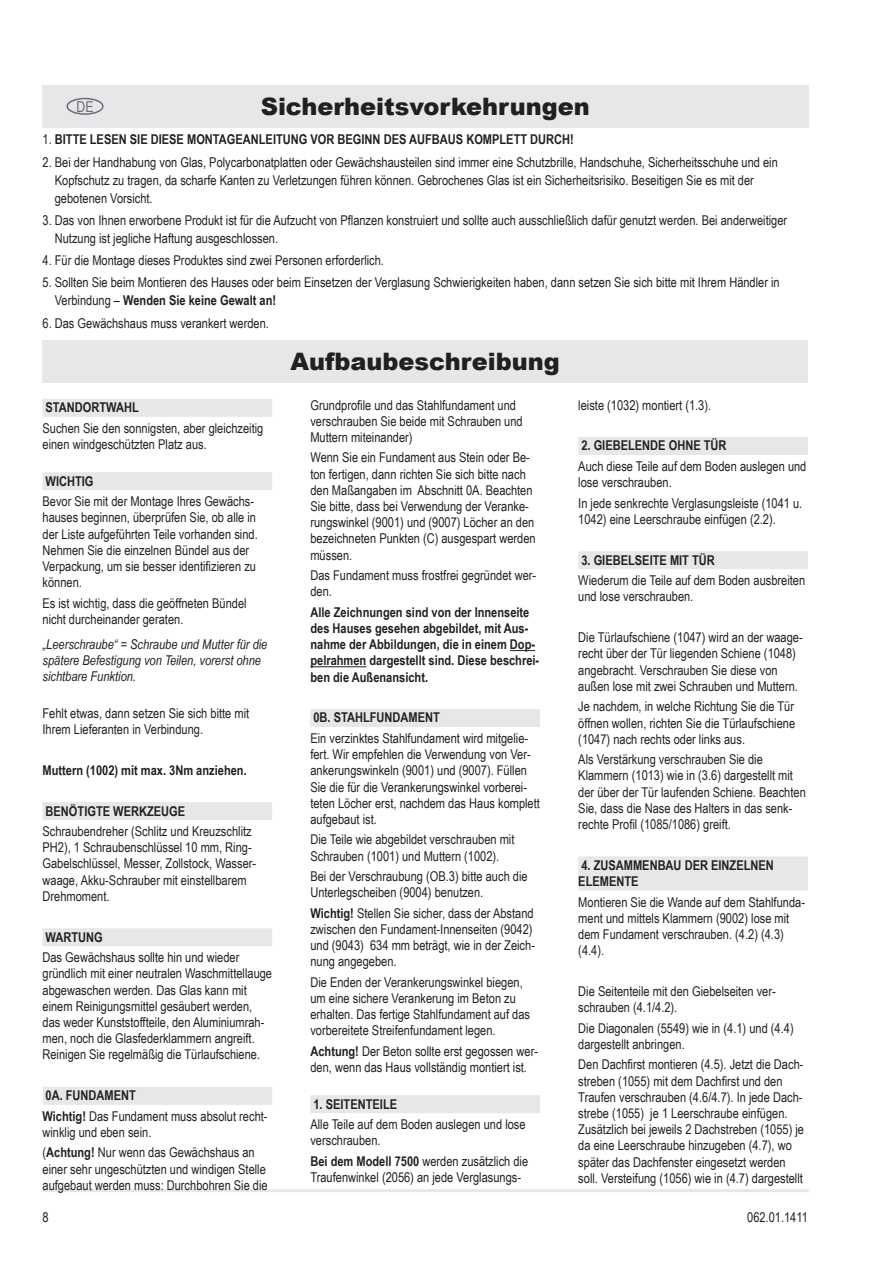
<style>
.page{position:relative;width:893px;height:1263px;background:#fff}
.page>*{position:absolute;margin:0;border:0;box-sizing:border-box;transform-origin:0 0}
.t1{font:900 24px "Arial";color:#231f20}
.t2{font:15px "Arial Narrow";color:#6c6d70}
.t3{font:13.5px/16.2px "Arial Narrow";color:#231f20}
.t4{font:700 13.5px/16.2px "Arial Narrow";color:#231f20}
.t5{font:italic 13.5px/16.2px "Arial Narrow";color:#231f20}
.s1{font-weight:400}
.s2{font-weight:700}
</style>
<div class="page">
<hr style="left:43px;top:1189px;width:766px;height:3px;background:#e6e7e9">
<div style="left:43px;top:85px;width:765px;height:43px;background:#e6e7e9"></div>
<div style="left:43px;top:340px;width:765px;height:43px;background:#e6e7e9"></div>
<div style="left:43px;top:399px;width:229px;height:18px;background:#e6e7e9"></div>
<div style="left:43px;top:472px;width:229px;height:18px;background:#e6e7e9"></div>
<div style="left:43px;top:802px;width:229px;height:18px;background:#e6e7e9"></div>
<div style="left:43px;top:928px;width:229px;height:18px;background:#e6e7e9"></div>
<div style="left:43px;top:1087px;width:229px;height:18px;background:#e6e7e9"></div>
<svg style="left:510px;top:650px;width:25px;height:1px"></svg>
<hr style="left:310px;top:666px;width:56px;height:1px;background:#231f20">
<div style="left:310px;top:709px;width:230px;height:18px;background:#e6e7e9"></div>
<div style="left:310px;top:1095px;width:230px;height:18px;background:#e6e7e9"></div>
<div style="left:578px;top:437px;width:230px;height:18px;background:#e6e7e9"></div>
<div style="left:578px;top:551px;width:230px;height:18px;background:#e6e7e9"></div>
<div style="left:578px;top:856px;width:230px;height:18px;background:#e6e7e9"></div>
<div style="left:578px;top:872px;width:230px;height:18px;background:#e6e7e9"></div>
<div style="left:66px;top:98px;width:38px;height:17px;border:2px solid #6c6d70;border-radius:50%"></div>
<h1 class="t1" style="left:219px;top:89px;width:410px">SICHERHEITSVORKEHRUNGEN</h1>
<h1 class="t1" style="left:261px;top:89px;width:331px">Sicherheitsvorkehrungen</h1>
<h1 class="t1" style="left:385px;top:89px;width:19px">S</h1>
<p class="t2" style="left:76px;top:95px;width:19px">DE</p>
<p class="t4" style="left:43px;top:131px;width:32px"><span class="s1">1.</span> BITTE</p>
<p class="t4" style="left:90px;top:131px;width:386px">LESEN SIE DIESE MONTAGEANLEITUNG VOR BEGINN DES AUFBAUS KOM</p>
<p class="t4" style="left:492px;top:131px;width:16px">PLETT</p>
<p class="t4" style="left:530px;top:131px;width:45px">DURCH!</p>
<p class="t3" style="left:55px;top:152px;width:725px;line-height:18px;text-indent:-12px">2. Bei der Handhabung von Glas, Polycarbonatplatten oder Gewächshausteilen sind immer eine Schutzbrille, Handschuhe, Sicherheitsschuhe und ein<br>Kopfschutz zu tragen, da scharfe Kanten zu Verletzungen führen können. Gebrochenes Glas ist ein Sicherheitsrisiko. Beseitigen Sie es mit der gebotenen Vorsicht.</p>
<p class="t3" style="left:55px;top:211px;width:734px;line-height:18px;text-indent:-12px">3. Das von Ihnen erworbene Produkt ist für die Aufzucht von Pflanzen konstruiert und sollte auch ausschließlich dafür genutzt werden. Bei anderweitiger<br>Nutzung ist jegliche Haftung ausgeschlossen.</p>
<p class="t3" style="left:43px;top:252px;width:343px">4. Für die Montage dieses Produktes sind zwei Personen erforderlich.</p>
<p class="t3" style="left:55px;top:273px;width:726px;line-height:18px;text-indent:-12px">5. Sollten Sie beim Montieren des Hauses oder beim Einsetzen der Verglasung Schwierigkeiten haben, dann setzen Sie sich bitte mit Ihrem Händler in<br>Verbindung – <span class="s2">Wenden Sie keine Gewalt an!</span></p>
<p class="t3" style="left:43px;top:314px;width:228px">6. Das Gewächshaus muss verankert werden.</p>
<p class="t4" style="left:46px;top:399px;width:95px">Standortwahl</p>
<p class="t3" style="left:43px;top:419px;width:222px">Suchen Sie den sonnigsten, aber gleichzeitig einen windgeschützten Platz aus.</p>
<p class="t4" style="left:46px;top:472px;width:43px">Wichtig</p>
<p class="t3" style="left:43px;top:493px;width:217px">Bevor Sie mit der Montage Ihres Gewächs&shy;hauses beginnen, überprüfen Sie, ob alle in der Liste aufgeführten Teile vorhanden sind.<br>Nehmen Sie die einzelnen Bündel aus der Verpackung, um sie besser identifizieren zu können.</p>
<p class="t3" style="left:43px;top:594px;width:206px">Es ist wichtig, dass die geöffneten Bündel nicht durcheinander geraten.</p>
<p class="t5" style="left:43px;top:635px;width:226px">„Leerschraube“ = Schraube und Mutter für die spätere Befestigung von Teilen, vorerst ohne sichtbare Funktion.</p>
<p class="t3" style="left:43px;top:704px;width:208px">Fehlt etwas, dann setzen Sie sich bitte mit<br>Ihrem Lieferanten in Verbindung.</p>
<p class="t4" style="left:43px;top:761px;width:206px">Muttern (1002) mit max. 3Nm anziehen.</p>
<p class="t4" style="left:46px;top:802px;width:141px">Benötigte Werkzeuge</p>
<p class="t3" style="left:43px;top:823px;width:215px">Schraubendreher (Schlitz und Kreuzschlitz PH2), 1 Schraubenschlüssel 10 mm, Ring-Gabelschlüssel, Messer, Zollstock, Wasser&shy;waage, Akku-Schrauber mit einstellbarem Drehmoment.</p>
<p class="t4" style="left:46px;top:928px;width:50px">Wartung</p>
<p class="t3" style="left:43px;top:949px;width:231px">Das Gewächshaus sollte hin und wieder gründlich mit einer neutralen Waschmittellauge abgewaschen werden. Das Glas kann mit einem Reinigungsmittel gesäubert werden, das weder Kunststoffteile, den Aluminiumrah&shy;men, noch die Glasfederklammern angreift.<br>Reinigen Sie regelmäßig die Türlaufschiene.</p>
<p class="t3" style="left:43px;top:1085px;width:227px;line-height:20.4px"><span class="s2">0A. Fundament<br>Wichtig!</span> Das Fundament muss absolut recht-</p>
<p class="t3" style="left:43px;top:1121px;width:214px;line-height:20.4px">winklig und eben sein.<br>(<span class="s2">Achtung!</span> Nur wenn das Gewächshaus an</p>
<p class="t3" style="left:43px;top:1160px;width:227px">einer sehr ungeschützten und windigen Stelle aufgebaut werden muss: Durchbohren Sie die</p>
<p class="t3" style="left:43px;top:1208px;width:8px">8</p>
<h1 class="t1" style="left:291px;top:344px;width:271px">Aufbaubeschreibung</h1>
<p class="t3" style="left:310px;top:396px;width:214px">Grundprofile und das Stahlfundament und verschrauben Sie beide mit Schrauben und<br>Muttern miteinander)</p>
<p class="t3" style="left:310px;top:449px;width:227px">Wenn Sie ein Fundament aus Stein oder Be&shy;ton fertigen, dann richten Sie sich bitte nach den Maßangaben im Abschnitt 0A. Beachten Sie bitte, dass bei Verwendung der Veranke&shy;rungswinkel (9001) und (9007) Löcher an den bezeichneten Punkten (C) ausgespart werden müssen.</p>
<p class="t3" style="left:310px;top:567px;width:227px">Das Fundament muss frostfrei gegründet wer&shy;den.</p>
<p class="t4" style="left:310px;top:603px;width:230px">Alle Zeichnungen sind von der Innenseite des Hauses gesehen abgebildet, mit Aus&shy;nahme der Abbildungen, die in einem Dop&shy;pelrahmen dargestellt sind. Diese beschrei&shy;ben die Außenansicht.</p>
<p class="t4" style="left:313px;top:709px;width:128px">0B. StahlFundament</p>
<p class="t3" style="left:310px;top:729px;width:231px">Ein verzinktes Stahlfundament wird mitgelie&shy;fert. Wir empfehlen die Verwendung von Ver&shy;ankerungswinkeln (9001) und (9007). Füllen Sie die für die Verankerungswinkel vorberei&shy;teten Löcher erst, nachdem das Haus komplett aufgebaut ist.</p>
<p class="t3" style="left:310px;top:831px;width:206px">Die Teile wie abgebildet verschrauben mit<br>Schrauben (1001) und Muttern (1002).</p>
<p class="t3" style="left:310px;top:868px;width:219px">Bei der Verschraubung (OB.3) bitte auch die<br>Unterlegscheiben (9004) benutzen.</p>
<p class="t3" style="left:310px;top:904px;width:226px"><span class="s2">Wichtig!</span> Stellen Sie sicher, dass der Abstand zwischen den Fundament-Innenseiten (9042) und (9043) 634 mm beträgt, wie in der Zeich&shy;nung angegeben.</p>
<p class="t3" style="left:310px;top:973px;width:221px">Die Enden der Verankerungswinkel biegen, um eine sichere Verankerung im Beton zu erhalten. Das fertige Stahlfundament auf das vorbereitete Streifenfundament legen.</p>
<p class="t3" style="left:310px;top:1042px;width:229px"><span class="s2">Achtung!</span> Der Beton sollte erst gegossen wer&shy;den, wenn das Haus vollständig montiert ist.</p>
<p class="t4" style="left:313px;top:1095px;width:85px">1. Seitenteile</p>
<p class="t3" style="left:310px;top:1116px;width:217px">Alle Teile auf dem Boden auslegen und lose verschrauben.</p>
<p class="t3" style="left:310px;top:1152px;width:219px"><span class="s2">Bei dem Modell 7500</span> werden zusätzlich die<br>Traufenwinkel (2056) an jede Verglasungs-</p>
<p class="t3" style="left:578px;top:396px;width:134px">leiste (1032) montiert (1.3).</p>
<p class="t4" style="left:581px;top:437px;width:143px">2. Giebelende ohne Tür</p>
<p class="t3" style="left:578px;top:458px;width:230px">Auch diese Teile auf dem Boden auslegen und lose verschrauben.</p>
<p class="t3" style="left:578px;top:494px;width:226px">In jede senkrechte Verglasungsleiste (1041 u.<br>1042) eine Leerschraube einfügen (2.2).</p>
<p class="t4" style="left:581px;top:551px;width:131px">3. Giebelseite mit Tür</p>
<p class="t3" style="left:578px;top:572px;width:228px">Wiederum die Teile auf dem Boden ausbreiten und lose verschrauben.</p>
<p class="t3" style="left:578px;top:629px;width:226px">Die Türlaufschiene (1047) wird an der waage&shy;recht über der Tür liegenden Schiene (1048) angebracht. Verschrauben Sie diese von außen lose mit zwei Schrauben und Muttern.</p>
<p class="t3" style="left:578px;top:698px;width:218px;text-align:justify">Je nachdem, in welche Richtung Sie die Tür öffnen wollen, richten Sie die Türlaufschiene (1047) nach rechts oder links aus.</p>
<p class="t3" style="left:578px;top:751px;width:229px">Als Verstärkung verschrauben Sie die Klammern (1013) wie in (3.6) dargestellt mit der über der Tür laufenden Schiene. Beachten Sie, dass die Nase des Halters in das senk&shy;rechte Profil (1085/1086) greift.</p>
<p class="t4" style="left:578px;top:856px;width:195px">4. Zusammenbau der einzelnen<br>Elemente</p>
<p class="t3" style="left:578px;top:893px;width:228px">Montieren Sie die Wande auf dem Stahlfunda&shy;ment und mittels Klammern (9002) lose mit dem Fundament verschrauben. (4.2) (4.3) (4.4).</p>
<p class="t3" style="left:578px;top:983px;width:199px">Die Seitenteile mit den Giebelseiten ver&shy;schrauben (4.1/4.2).</p>
<p class="t3" style="left:578px;top:1019px;width:217px">Die Diagonalen (5549) wie in (4.1) und (4.4) dargestellt anbringen.</p>
<p class="t3" style="left:578px;top:1056px;width:227px">Den Dachfirst montieren (4.5). Jetzt die Dach&shy;streben (1055) mit dem Dachfirst und den Traufen verschrauben (4.6/4.7). In jede Dach&shy;strebe (1055) je 1 Leerschraube einfügen.<br>Zusätzlich bei jeweils 2 Dachstreben (1055) je da eine Leerschraube hinzugeben (4.7), wo später das Dachfenster eingesetzt werden soll. Versteifung (1056) wie in (4.7) dargestellt</p>
<p class="t3" style="left:747px;top:1208px;width:62px">062.01.1411</p>
</div>
